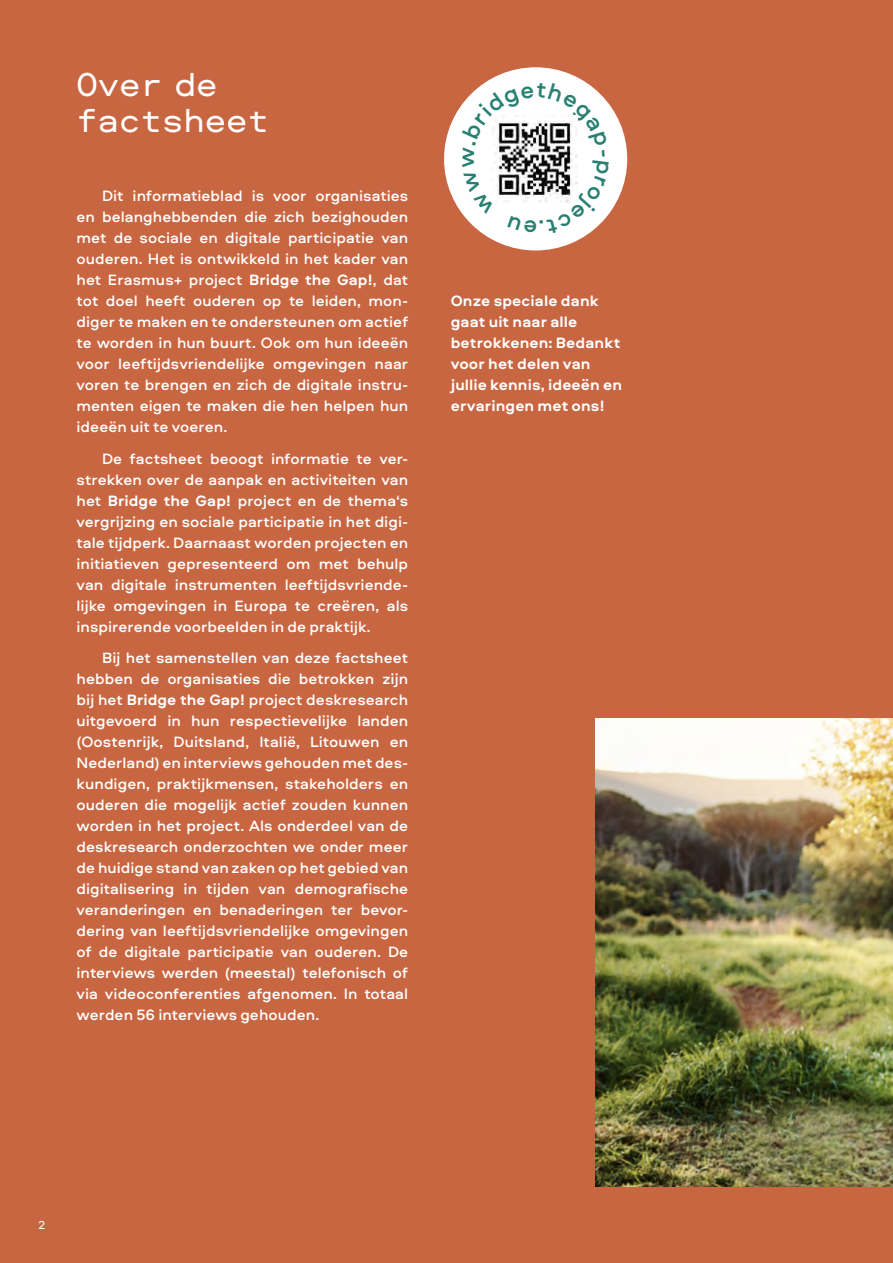
<style>
.page{position:relative;width:893px;height:1263px;background:#c96642}
.page>*{position:absolute;margin:0;border:0;box-sizing:border-box;transform-origin:0 0}
.Produkt{font:34.5px/36px "Aeroport Mono";color:#fff}
.Lauftext_Intro{font:500 15.6px/21px "Aeroport";letter-spacing:.005em;color:#fff;text-align:justify}
.Lauftext_Intro-2{font:700 15.6px/21px "Aeroport";letter-spacing:.005em;color:#fff}
.t1{font:12px "Aeroport Mono";color:#fff}
.s1{font-weight:700}
</style>
<div class="page">
<img style="left:595px;top:719px;width:298px;height:467px">
<div style="left:444px;top:67px;width:183px;height:183px;background:#fff;border-radius:50%"></div>
<svg style="left:462px;top:83px;width:147px;height:150px"></svg>
<p class="Produkt" style="left:77px;top:65px;width:194px">Over de factsheet</p>
<p class="Lauftext_Intro" style="left:77px;top:185px;width:333px;text-indent:26px">Dit informatieblad is voor organisaties en belanghebbenden die zich bezighouden met de sociale en digitale participatie van ouderen. Het is ontwikkeld in het kader van het Erasmus+ project <span class="s1">Bridge the Gap!</span>, dat tot doel heeft ouderen op te leiden, mon&shy;diger te maken en te ondersteunen om actief te worden in hun buurt. Ook om hun ideeën voor leeftijdsvriendelijke omgevingen naar voren te brengen en zich de digitale instru&shy;menten eigen te maken die hen helpen hun ideeën uit te voeren.</p>
<p class="Lauftext_Intro" style="left:77px;top:447px;width:333px;text-indent:26px">De factsheet beoogt informatie te ver&shy;strekken over de aanpak en activiteiten van het <span class="s1">Bridge the Gap!</span> project en de thema‘s vergrijzing en sociale participatie in het digi&shy;tale tijdperk. Daarnaast worden projecten en initiatieven gepresenteerd om met behulp van digitale instrumenten leeftijdsvriende&shy;lijke omgevingen in Europa te creëren, als inspirerende voorbeelden in de praktijk.</p>
<p class="Lauftext_Intro" style="left:77px;top:647px;width:333px;text-indent:26px">Bij het samenstellen van deze factsheet hebben de organisaties die betrokken zijn bij het <span class="s1">Bridge the Gap!</span> project deskresearch uitgevoerd in hun respectievelijke landen (Oostenrijk, Duitsland, Italië, Litouwen en Nederland) en interviews gehouden met des&shy;kundigen, praktijkmensen, stakeholders en ouderen die mogelijk actief zouden kunnen worden in het project. Als onderdeel van de deskresearch onderzochten we onder meer de huidige stand van zaken op het gebied van digitalisering in tijden van demografische veranderingen en benaderingen ter bevor&shy;dering van leeftijdsvriendelijke omgevingen of de digitale participatie van ouderen. De interviews werden (meestal) telefonisch of via videoconferenties afgenomen. In totaal werden 56 interviews gehouden.</p>
<p class="Lauftext_Intro-2" style="left:451px;top:290px;width:173px">Onze speciale dank gaat uit naar alle betrokkenen: Bedankt voor het delen van jullie kennis, ideeën en ervaringen met ons!</p>
<p class="t1" style="left:38px;top:1217px;width:9px">2</p>
</div>
